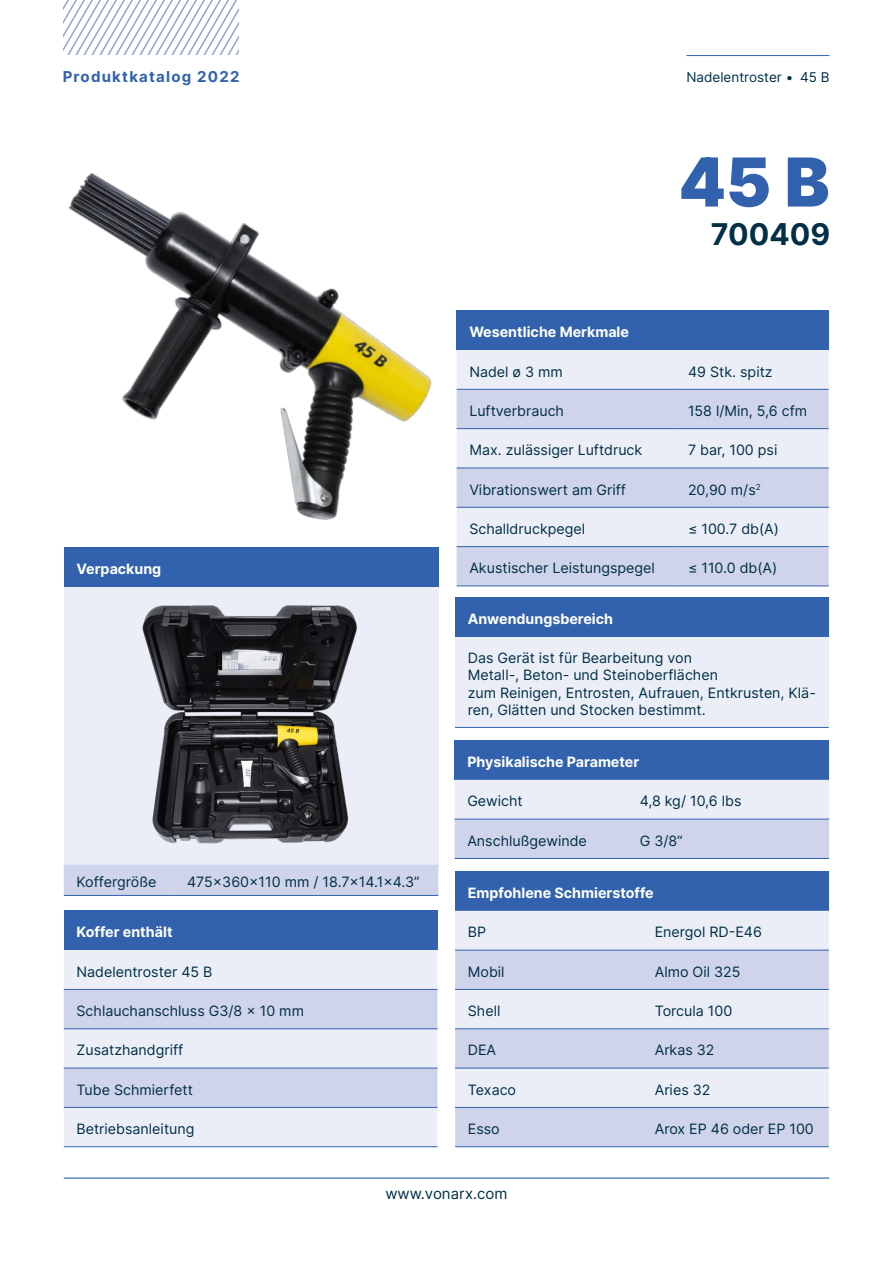
<style>
.page{position:relative;width:893px;height:1263px;background:#fff}
.page>*{position:absolute;margin:0;border:0;box-sizing:border-box;transform-origin:0 0}
.t1{font:900 67.5px "Inter";color:#3262ae}
.t2{font:700 30px "Inter";color:#002f46}
.t3{font:700 15px "Inter";letter-spacing:.08em;color:#3262ae}
.t4{font:15px "Inter";color:#002f46}
.Body{font:14.25px/17.1px "Inter";color:#002f46}
.Header-table{font:700 14.25px "Inter";color:#fff}
.t5{font:13.5px "Inter";color:#002f46}
</style>
<div class="page">
<hr style="left:64px;top:1177px;width:765px;height:1px;background:#3262ae">
<hr style="left:686px;top:55px;width:143px;height:1px;background:#3262ae">
<svg style="left:64px;top:0;width:174px;height:54px"></svg>
<img style="left:68px;top:172px;width:364px;height:348px">
<div style="left:455px;top:597px;width:374px;height:40px;background:#3262ae"></div>
<div style="left:455px;top:637px;width:374px;height:90px;background:#eceef7"></div>
<hr style="left:455px;top:727px;width:374px;height:1px;background:#3262ae">
<div style="left:457px;top:311px;width:372px;height:39px;background:#3262ae"></div>
<div style="left:457px;top:350px;width:372px;height:39px;background:#eceef7"></div>
<svg style="left:457px;top:390px;width:372px;height:196px;background:#d9ddee"></svg>
<hr style="left:457px;top:389px;width:218px;height:1px;background:#3262ae">
<hr style="left:675px;top:389px;width:154px;height:1px;background:#3262ae">
<hr style="left:457px;top:428px;width:218px;height:1px;background:#3262ae">
<hr style="left:675px;top:428px;width:154px;height:1px;background:#3262ae">
<hr style="left:457px;top:468px;width:218px;height:1px;background:#3262ae">
<hr style="left:675px;top:468px;width:154px;height:1px;background:#3262ae">
<hr style="left:457px;top:507px;width:218px;height:1px;background:#3262ae">
<hr style="left:675px;top:507px;width:154px;height:1px;background:#3262ae">
<hr style="left:457px;top:546px;width:218px;height:1px;background:#3262ae">
<hr style="left:675px;top:546px;width:154px;height:1px;background:#3262ae">
<hr style="left:457px;top:586px;width:218px;height:1px;background:#3262ae">
<hr style="left:675px;top:586px;width:154px;height:1px;background:#3262ae">
<div style="left:455px;top:871px;width:374px;height:40px;background:#3262ae"></div>
<div style="left:455px;top:911px;width:374px;height:39px;background:#eceef7"></div>
<svg style="left:455px;top:951px;width:374px;height:195px;background:#d9ddee"></svg>
<hr style="left:455px;top:950px;width:187px;height:1px;background:#3262ae">
<hr style="left:642px;top:950px;width:187px;height:1px;background:#3262ae">
<hr style="left:455px;top:989px;width:187px;height:1px;background:#3262ae">
<hr style="left:642px;top:989px;width:187px;height:1px;background:#3262ae">
<hr style="left:455px;top:1028px;width:187px;height:1px;background:#3262ae">
<hr style="left:642px;top:1028px;width:187px;height:1px;background:#3262ae">
<hr style="left:455px;top:1068px;width:187px;height:1px;background:#3262ae">
<hr style="left:642px;top:1068px;width:187px;height:1px;background:#3262ae">
<hr style="left:455px;top:1107px;width:187px;height:1px;background:#3262ae">
<hr style="left:642px;top:1107px;width:187px;height:1px;background:#3262ae">
<hr style="left:455px;top:1146px;width:187px;height:1px;background:#3262ae">
<hr style="left:642px;top:1146px;width:187px;height:1px;background:#3262ae">
<div style="left:64px;top:911px;width:373px;height:39px;background:#3262ae"></div>
<div style="left:64px;top:950px;width:373px;height:196px;background:#eceef7"></div>
<svg style="left:64px;top:990px;width:373px;height:117px;background:#d7dbed"></svg>
<hr style="left:64px;top:989px;width:373px;height:1px;background:#3262ae">
<hr style="left:64px;top:1028px;width:373px;height:1px;background:#3262ae">
<hr style="left:64px;top:1068px;width:373px;height:1px;background:#3262ae">
<hr style="left:64px;top:1107px;width:373px;height:1px;background:#3262ae">
<hr style="left:64px;top:1146px;width:373px;height:1px;background:#3262ae">
<div style="left:64px;top:548px;width:374px;height:39px;background:#3262ae"></div>
<div style="left:64px;top:587px;width:374px;height:278px;background:#eceef7"></div>
<div style="left:64px;top:865px;width:374px;height:30px;background:#cfd4ea"></div>
<hr style="left:64px;top:895px;width:110px;height:1px;background:#3262ae">
<hr style="left:174px;top:895px;width:264px;height:1px;background:#3262ae">
<img style="left:142px;top:605px;width:215px;height:239px">
<div style="left:455px;top:740px;width:374px;height:40px;background:#3262ae"></div>
<svg style="left:455px;top:780px;width:374px;height:78px;background:#dce0f0"></svg>
<hr style="left:455px;top:819px;width:172px;height:1px;background:#3262ae">
<hr style="left:455px;top:858px;width:172px;height:1px;background:#3262ae">
<hr style="left:627px;top:819px;width:202px;height:1px;background:#3262ae">
<hr style="left:627px;top:858px;width:202px;height:1px;background:#3262ae">
<p class="t3" style="left:63px;top:66px;width:178px">Produktkatalog 2022</p>
<p class="t5" style="left:686px;top:68px;width:145px">Nadelentroster • 45 B</p>
<h1 class="t1" style="left:679px;top:133px;width:153px">45 B</h1>
<p class="Header-table" style="left:77px;top:559px;width:86px">Verpackung</p>
<p class="Body" style="left:77px;top:873px;width:81px">Koffergröße</p>
<p class="Body" style="left:187px;top:873px;width:234px">475x360x110 mm / 18.7x14.1x4.3”</p>
<p class="Header-table" style="left:77px;top:922px;width:98px">Koffer enthält</p>
<p class="Body" style="left:77px;top:963px;width:137px">Nadelentroster 45 B</p>
<p class="Body" style="left:77px;top:1002px;width:229px">Schlauchanschluss G3/8 x 10 mm</p>
<p class="Body" style="left:77px;top:1041px;width:108px">Zusatzhandgriff</p>
<p class="Body" style="left:77px;top:1080px;width:118px">Tube Schmierfett</p>
<p class="Body" style="left:77px;top:1120px;width:119px">Betriebsanleitung</p>
<h3 class="t2" style="left:711px;top:212px;width:121px">700409</h3>
<p class="Header-table" style="left:469px;top:322px;width:161px">Wesentliche Merkmale</p>
<p class="Body" style="left:469px;top:362px;width:95px">Nadel ø 3 mm</p>
<p class="Body" style="left:688px;top:362px;width:86px">49 Stk. spitz</p>
<p class="Body" style="left:469px;top:402px;width:96px">Luftverbrauch</p>
<p class="Body" style="left:688px;top:402px;width:121px">158 l/Min, 5,6 cfm</p>
<p class="Body" style="left:469px;top:441px;width:174px">Max. zulässiger Luftdruck</p>
<p class="Body" style="left:688px;top:441px;width:91px">7 bar, 100 psi</p>
<p class="Body" style="left:469px;top:480px;width:158px">Vibrationswert am Griff</p>
<p class="Body" style="left:688px;top:480px;width:74px">20,90 m/s<sup>2</sup></p>
<p class="Body" style="left:469px;top:520px;width:117px">Schalldruckpegel</p>
<p class="Body" style="left:688px;top:520px;width:92px">≤ 100.7 db(A)</p>
<p class="Body" style="left:469px;top:559px;width:187px">Akustischer Leistungspegel</p>
<p class="Body" style="left:688px;top:559px;width:91px">≤ 110.0 db(A)</p>
<p class="Header-table" style="left:468px;top:608px;width:147px">Anwendungsbereich</p>
<p class="Body" style="left:468px;top:649px;width:226px">Das Gerät ist für Bearbeitung von</p>
<p class="Body" style="left:468px;top:666px;width:252px">Metall-, Beton- und Steinoberflächen</p>
<p class="Body" style="left:468px;top:683px;width:350px">zum Reinigen, Entrosten, Aufrauen, Entkrusten, Klä&shy;ren, Glätten und Stocken bestimmt.</p>
<p class="Header-table" style="left:467px;top:751px;width:173px">Physikalische Parameter</p>
<p class="Body" style="left:467px;top:792px;width:57px">Gewicht</p>
<p class="Body" style="left:640px;top:792px;width:103px">4,8 kg/ 10,6 lbs</p>
<p class="Body" style="left:467px;top:832px;width:121px">Anschlußgewinde</p>
<p class="Body" style="left:640px;top:832px;width:44px">G 3/8“</p>
<p class="Header-table" style="left:468px;top:882px;width:187px">Empfohlene Schmierstoffe</p>
<p class="Body" style="left:468px;top:923px;width:20px">BP</p>
<p class="Body" style="left:655px;top:923px;width:109px">Energol RD-E46</p>
<p class="Body" style="left:468px;top:963px;width:38px">Mobil</p>
<p class="Body" style="left:655px;top:963px;width:87px">Almo Oil 325</p>
<p class="Body" style="left:468px;top:1002px;width:34px">Shell</p>
<p class="Body" style="left:655px;top:1002px;width:79px">Torcula 100</p>
<p class="Body" style="left:468px;top:1041px;width:30px">DEA</p>
<p class="Body" style="left:655px;top:1041px;width:61px">Arkas 32</p>
<p class="Body" style="left:468px;top:1080px;width:50px">Texaco</p>
<p class="Body" style="left:655px;top:1080px;width:57px">Aries 32</p>
<p class="Body" style="left:468px;top:1120px;width:33px">Esso</p>
<p class="Body" style="left:655px;top:1120px;width:161px">Arox EP 46 oder EP 100</p>
<p class="t4" style="left:385px;top:1182px;width:124px">www.vonarx.com</p>
</div>
